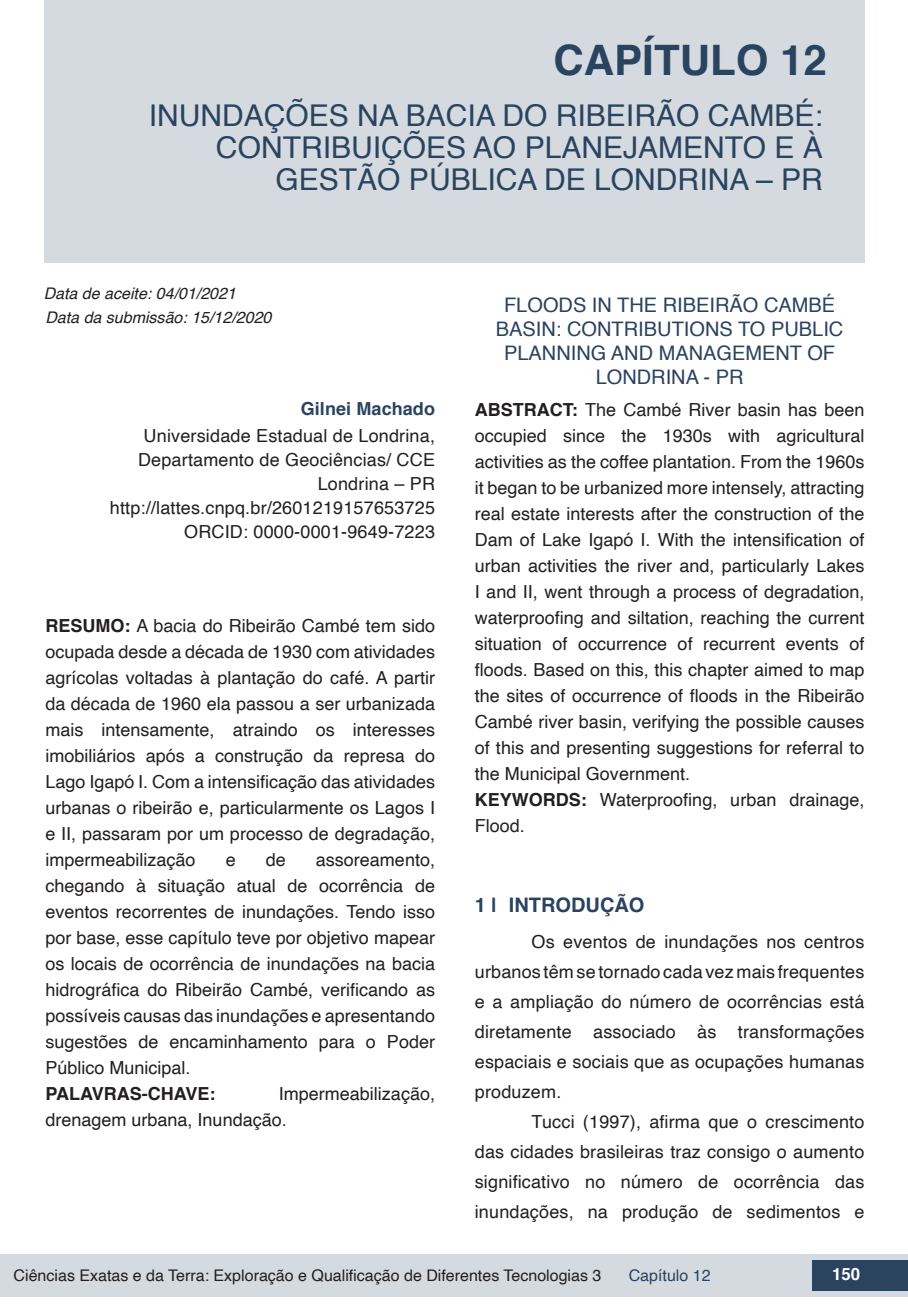
<style>
.page{position:relative;width:908px;height:1304px;background:#fff}
.page>*{position:absolute;margin:0;border:0;box-sizing:border-box;transform-origin:0 0}
.capítulos{font:700 42px "Helvetica";color:#2a435e}
.nome_artigos{font:30px/32px "Helvetica";color:#2a435e;text-align:right}
.título_Inglês{font:20px/24px "Helvetica";color:#2a435e;text-align:center}
.t1{font:700 20px "Helvetica";color:#2a435e}
.Resumos_e_PC_TXT{font:18px/26px "Helvetica";color:#231f20;text-align:justify}
.txt{font:18px/30px "Helvetica";letter-spacing:.01em;color:#231f20;text-align:justify}
.info_autores{font:18px/24px "Helvetica";letter-spacing:.01em;color:#231f20;text-align:center}
.Resumos_e_PC_TXT-2{font:700 18px "Helvetica";color:#231f20}
.nome_autores{font:700 18px "Helvetica";letter-spacing:.005em;color:#2a435e}
.t2{font:700 16.8px "Helvetica";color:#fff}
.t3{font:16px "Helvetica";color:#231f20}
.data{font:italic 16px "Helvetica";color:#231f20}
.t4{font:16px "Helvetica";color:#2a435e}
.s1{font-weight:700}
</style>
<div class="page">
<div style="left:0;top:1254px;width:906px;height:43px;background:#d4dadf"></div>
<div style="left:812px;top:1261px;width:95px;height:30px;background:#2a435e"></div>
<div style="left:44px;top:0;width:819px;height:263px;background:#d4dadf"></div>
<p class="capítulos" style="left:553px;top:26px;width:275px">CAPÍTULO 12</p>
<p class="nome_artigos" style="left:149px;top:101px;width:675px">INUNDAÇÕES NA BACIA DO RIBEIRÃO CAMBÉ:<br>CONTRIBUIÇÕES AO PLANEJAMENTO E À<br>GESTÃO PÚBLICA DE LONDRINA – PR</p>
<p class="data" style="left:44px;top:280px;width:194px">Data de aceite: 04/01/2021</p>
<p class="data" style="left:45px;top:305px;width:227px">Data da submissão: 15/12/2020</p>
<p class="nome_autores" style="left:300px;top:394px;width:136px">Gilnei Machado</p>
<p class="info_autores" style="left:138px;top:424px;width:298px">Universidade Estadual de Londrina,<br>Departamento de Geociências/ CCE</p>
<p class="info_autores" style="left:317px;top:472px;width:119px">Londrina – PR</p>
<p class="info_autores" style="left:110px;top:496px;width:326px">http://lattes.cnpq.br/2601219157653725</p>
<p class="info_autores" style="left:184px;top:520px;width:252px">ORCID: 0000-0001-9649-7223</p>
<p class="Resumos_e_PC_TXT" style="left:45px;top:613px;width:391px"><span class="s1">RESUMO:</span> A bacia do Ribeirão Cambé tem sido ocupada desde a década de 1930 com atividades agrícolas voltadas à plantação do café. A partir da década de 1960 ela passou a ser urbanizada mais intensamente, atraindo os interesses imobiliários após a construção da represa do Lago Igapó I. Com a intensificação das atividades urbanas o ribeirão e, particularmente os Lagos I e II, passaram por um processo de degradação, impermeabilização</p>
<p class="Resumos_e_PC_TXT" style="left:225px;top:847px;width:12px">e</p>
<p class="Resumos_e_PC_TXT" style="left:266px;top:847px;width:22px">de</p>
<p class="Resumos_e_PC_TXT" style="left:45px;top:847px;width:391px;text-indent:270px">assoreamento, chegando à situação atual de ocorrência de eventos recorrentes de inundações. Tendo isso por base, esse capítulo teve por objetivo mapear os locais de ocorrência de inundações na bacia hidrográfica do Ribeirão Cambé, verificando as possíveis causas das inundações e apresentando sugestões de encaminhamento para o Poder Público Municipal.</p>
<p class="Resumos_e_PC_TXT-2" style="left:45px;top:1079px;width:172px">PALAVRAS-CHAVE:</p>
<p class="Resumos_e_PC_TXT" style="left:45px;top:1081px;width:391px;text-indent:233px">Impermeabilização, drenagem urbana, Inundação.</p>
<p class="título_Inglês" style="left:495px;top:294px;width:349px">FLOODS IN THE RIBEIRÃO CAMBÉ<br>BASIN: CONTRIBUTIONS TO PUBLIC<br>PLANNING AND MANAGEMENT OF<br>LONDRINA - PR</p>
<p class="Resumos_e_PC_TXT" style="left:474px;top:397px;width:391px"><span class="s1">ABSTRACT:</span> The Cambé River basin has been occupied since the 1930s with agricultural activities as the coffee plantation. From the 1960s it began to be urbanized more intensely, attracting real estate interests after the construction of the Dam of Lake Igapó I. With the intensification of urban activities the river and, particularly Lakes I and II, went through a process of degradation, waterproofing and siltation, reaching the current situation of occurrence of recurrent events of floods. Based on this, this chapter aimed to map the sites of occurrence of floods in the Ribeirão Cambé river basin, verifying the possible causes of this and presenting suggestions for referral to the Municipal Government.</p>
<p class="Resumos_e_PC_TXT" style="left:474px;top:787px;width:391px"><span class="s1">KEYWORDS:</span> Waterproofing, urban drainage,<br>Flood.</p>
<p class="t1" style="left:474px;top:889px;width:171px">1 | INTRODUÇÃO</p>
<p class="txt" style="left:474px;top:927px;width:391px;text-indent:57px">Os eventos de inundações nos centros urbanos têm se tornado cada vez mais frequentes e a ampliação do número de ocorrências está diretamente associado às transformações espaciais e sociais que as ocupações humanas produzem.</p>
<p class="txt" style="left:474px;top:1107px;width:391px;text-indent:57px">Tucci (1997), afirma que o crescimento das cidades brasileiras traz consigo o aumento significativo no número de ocorrência das inundações, na produção de sedimentos e</p>
<p class="t3" style="left:14px;top:1263px;width:589px">Ciências Exatas e da Terra: Exploração e Qualificação de Diferentes Tecnologias 3</p>
<p class="t4" style="left:628px;top:1263px;width:83px">Capítulo 12</p>
<p class="t2" style="left:831px;top:1261px;width:30px">150</p>
</div>
